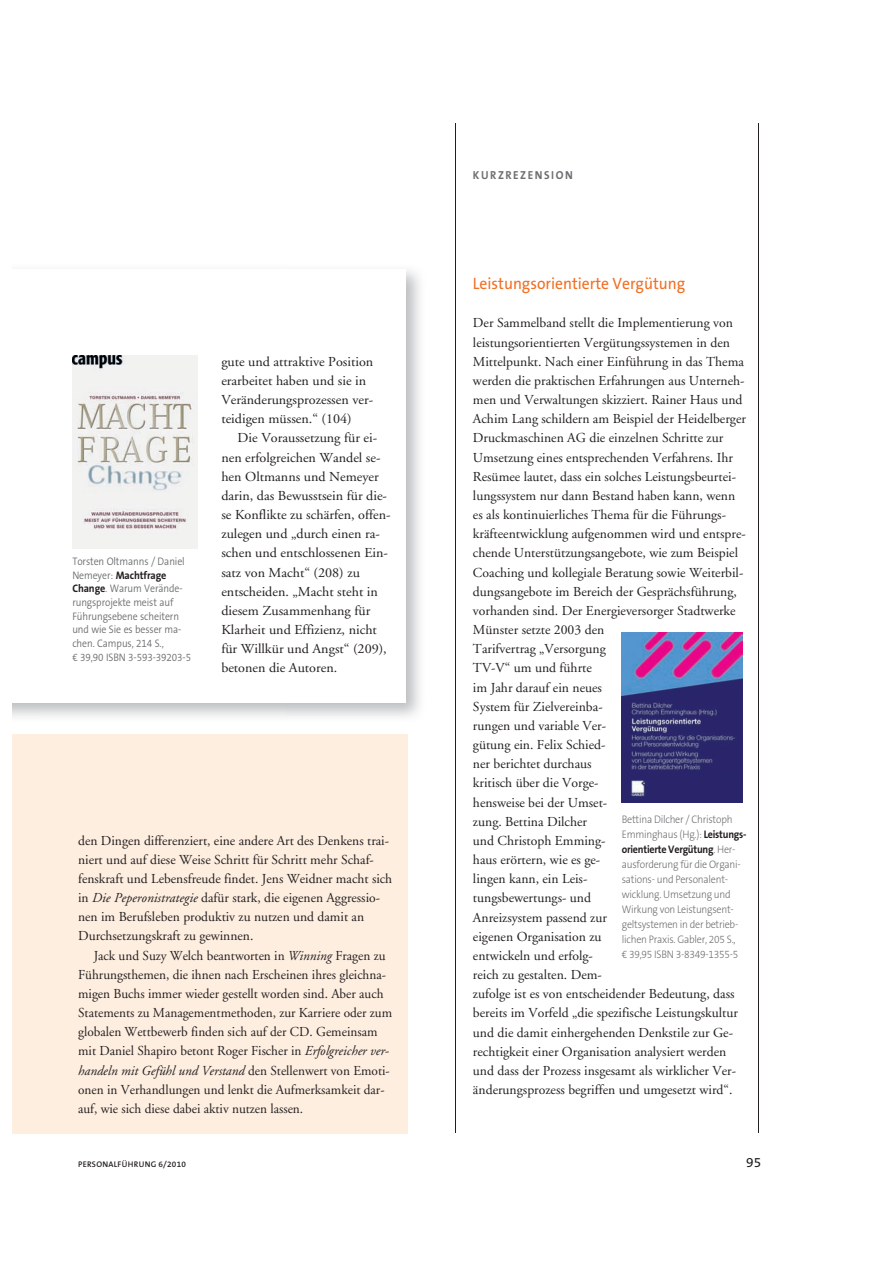
<style>
.page{position:relative;width:893px;height:1263px;background:#fff}
.page>*{position:absolute;margin:0;border:0;box-sizing:border-box;transform-origin:0 0}
.t1{font:16.5px "The Sans B5 Plain";color:#f36e21;scale:.95 1}
.t2{font:13.65px/19.2px "Adobe Garamond";color:#231f20}
.t3{font:13.65px "The Sans B5 Plain";color:#231f20}
.t4{font:700 11.7px "The Sans B7";letter-spacing:.14em;color:#6d6e71;scale:.95 1}
.t5{font:300 10.95px/15px "The Sans B3";letter-spacing:-.02em;color:#6d6e71;scale:.92 1}
.t6{font:300 10.95px/13.6px "The Sans B4";letter-spacing:-.01em;color:#6d6e71;scale:.9 1}
.t7{font:700 10.95px "The Sans B7";letter-spacing:-.02em;color:#231f20;scale:.92 1}
.t8{font:700 10.95px "The Sans B7";letter-spacing:-.02em;color:#231f20;scale:.93 1}
.t9{font:600 8.25px "The Sans B6";letter-spacing:.035em;color:#231f20}
.s1{font-family:"The Sans B4";font-weight:300;color:#6d6e71}
.s2{font-family:"The Sans B7";font-weight:700;color:#231f20}
.s3{font-style:italic}
.s4{font-family:"The Sans B3";font-weight:300;color:#6d6e71}
</style>
<div class="page">
<div style="left:13px;top:734px;width:395px;height:400px;background:#feeee0"></div>
<img style="left:622px;top:633px;width:120px;height:169px">
<img style="left:72px;top:356px;width:125px;height:192px">
<hr style="left:455px;top:123px;width:1px;height:1009px;background:#231f20">
<hr style="left:758px;top:123px;width:1px;height:1009px;background:#231f20">
<p class="t6" style="left:72px;top:555px;width:126px">Torsten Oltmanns / Daniel</p>
<p class="t8" style="left:72px;top:569px;width:103px"><span class="s1">Nemeyer:</span> Machtfrage</p>
<p class="t6" style="left:72px;top:583px;width:133px"><span class="s2">Change</span>. Warum Verände&shy;rungsprojekte meist auf<br>Führungsebene scheitern und wie Sie es besser ma&shy;chen. Campus, 214 S.,<br>€ 39,90 ISBN 3-593-39203-5</p>
<p class="t2" style="left:221px;top:353px;width:153px">gute und attraktive Position erarbeitet haben und sie in<br>Veränderungsprozessen ver&shy;teidigen müssen.“ (104)</p>
<p class="t2" style="left:221px;top:430px;width:171px;text-indent:16px">Die Voraussetzung für ei&shy;nen erfolgreichen Wandel se&shy;hen Oltmanns und Nemeyer darin, das Bewusstsein für die&shy;se Konflikte zu schärfen, offen&shy;zulegen und „durch einen ra&shy;schen und entschlossenen Ein&shy;satz von Macht“ (208) zu entscheiden. „Macht steht in diesem Zusammenhang für<br>Klarheit und Effizienz, nicht für Willkür und Angst“ (209), betonen die Autoren.</p>
<p class="t2" style="left:78px;top:832px;width:316px">den Dingen differenziert, eine andere Art des Denkens trai&shy;niert und auf diese Weise Schritt für Schritt mehr Schaf&shy;fenskraft und Lebensfreude findet. Jens Weidner macht sich in <span class="s3">Die Peperonistrategie</span> dafür stark, die eigenen Aggressio&shy;nen im Berufsleben produktiv zu nutzen und damit an Durchsetzungskraft zu gewinnen.</p>
<p class="t2" style="left:78px;top:947px;width:315px;text-indent:16px">Jack und Suzy Welch beantworten in <span class="s3">Winning</span> Fragen zu Führungsthemen, die ihnen nach Erscheinen ihres gleichna&shy;migen Buchs immer wieder gestellt worden sind. Aber auch Statements zu Managementmethoden, zur Karriere oder zum globalen Wettbewerb finden sich auf der CD. Gemeinsam mit Daniel Shapiro betont Roger Fischer in <span class="s3">Erfolgreicher ver&shy;handeln mit Gefühl und Verstand</span> den Stellenwert von Emoti&shy;onen in Verhandlungen und lenkt die Aufmerksamkeit dar&shy;auf, wie sich diese dabei aktiv nutzen lassen.</p>
<p class="t4" style="left:473px;top:169px;width:107px">KURZREZENSION</p>
<p class="t1" style="left:473px;top:277px;width:225px">Leistungsorientierte Vergütung</p>
<p class="t2" style="left:473px;top:315px;width:274px">Der Sammelband stellt die Implementierung von leistungsorientierten Vergütungssystemen in den Mittelpunkt. Nach einer Einführung in das Thema werden die praktischen Erfahrungen aus Unterneh&shy;men und Verwaltungen skizziert. Rainer Haus und Achim Lang schildern am Beispiel der Heidelberger Druckmaschinen AG die einzelnen Schritte zur Umsetzung eines entsprechenden Verfahrens. Ihr Resümee lautet, dass ein solches Leistungsbeurtei&shy;lungssystem nur dann Bestand haben kann, wenn es als kontinuierliches Thema für die Führungs&shy;kräfteentwicklung aufgenommen wird und entspre&shy;chende Unterstützungsangebote, wie zum Beispiel Coaching und kollegiale Beratung sowie Weiterbil&shy;dungsangebote im Bereich der Gesprächsführung, vorhanden sind. Der Energieversorger Stadtwerke Münster setzte 2003 den<br>Tarifvertrag „Versorgung<br>TV-V“ um und führte<br>im Jahr darauf ein neues<br>System für Zielvereinba-<br>rungen und variable Ver-<br>gütung ein. Felix Schied-<br>ner berichtet durchaus<br>kritisch über die Vorge-<br>hensweise bei der Umset-<br>zung. Bettina Dilcher<br>und Christoph Emming-<br>haus erörtern, wie es ge-<br>lingen kann, ein Leis-<br>tungsbewertungs- und<br>Anreizsystem passend zur<br>eigenen Organisation zu<br>entwickeln und erfolg-<br>reich zu gestalten. Dem-<br>zufolge ist es von entscheidender Bedeutung, dass bereits im Vorfeld „die spezifische Leistungskultur und die damit einhergehenden Denkstile zur Ge&shy;rechtigkeit einer Organisation analysiert werden und dass der Prozess insgesamt als wirklicher Ver&shy;änderungsprozess begriffen und umgesetzt wird“.</p>
<p class="t5" style="left:622px;top:812px;width:137px">Bettina Dilcher / Christoph<br>Emminghaus (Hg.): <span class="s2">Leistungs-</span></p>
<p class="t7" style="left:622px;top:844px;width:125px">orientierte Vergütung<span class="s4">. Her-</span></p>
<p class="t5" style="left:622px;top:858px;width:131px">ausforderung für die Organi&shy;sations- und Personalent&shy;wicklung. Umsetzung und<br>Wirkung von Leistungsent&shy;geltsystemen in der betrieb&shy;lichen Praxis. Gabler, 205 S., € 39,95 ISBN 3-8349-1355-5</p>
<p class="t9" style="left:78px;top:1160px;width:109px">PERSONALFÜHRUNG 6/2010</p>
<p class="t3" style="left:746px;top:1157px;width:17px">95</p>
</div>
